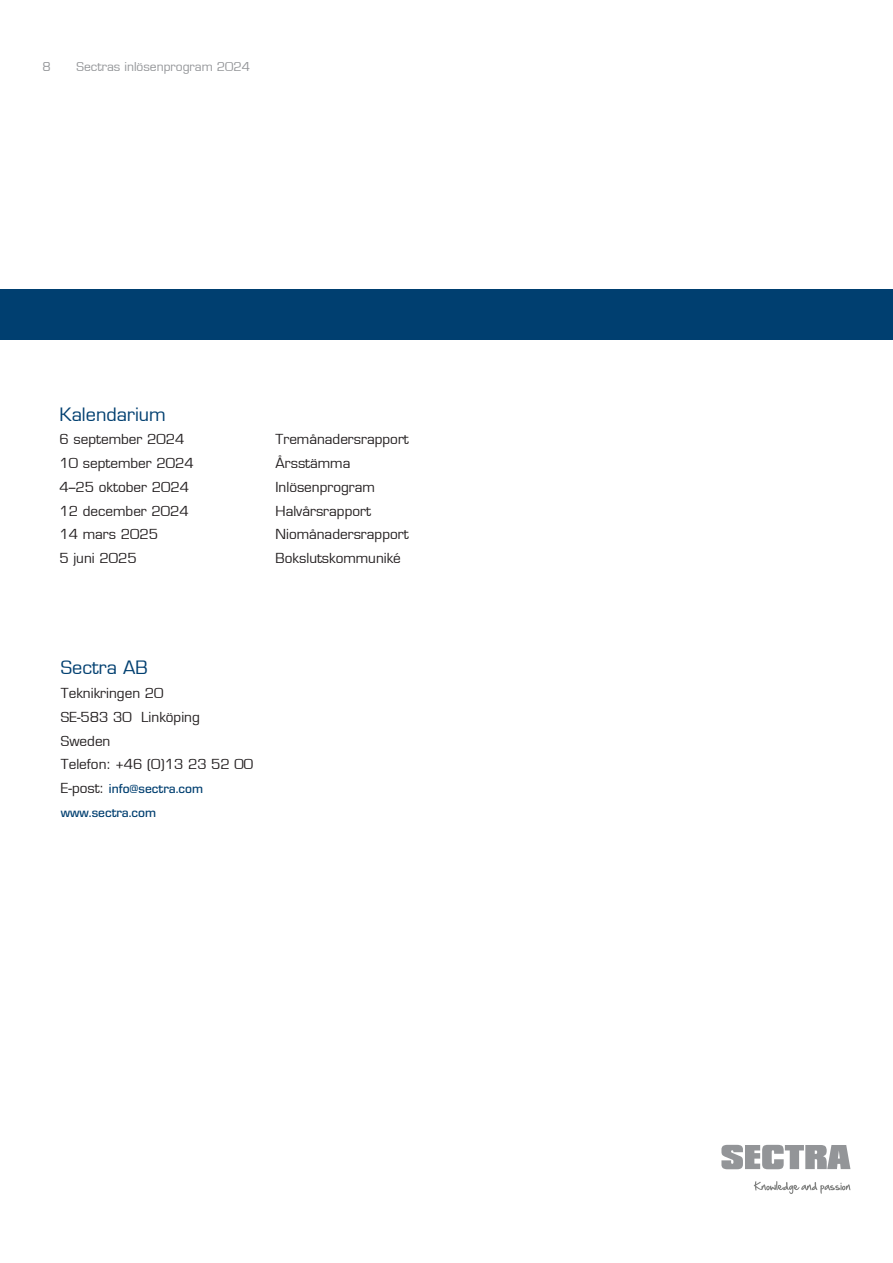
<style>
.page{position:relative;width:893px;height:1263px;background:#fff}
.page>*{position:absolute;margin:0;border:0;box-sizing:border-box;transform-origin:0 0}
.Heading_2{font:18px "Eurostile";color:#003f70}
.Inforuta{font:13.5px "Eurostile";color:#231f20}
.Inforuta-2{font:500 13.5px "Eurostile";color:#003f70}
.t1{font:12px "Eurostile";color:#939598}
.s1{font-weight:400;color:#231f20}
</style>
<div class="page">
<svg style="left:721px;top:1145px;width:129px;height:24px"></svg>
<svg style="left:754px;top:1181px;width:96px;height:13px"></svg>
<div style="left:0;top:289px;width:893px;height:51px;background:#003f70"></div>
<p class="t1" style="left:43px;top:60px;width:10px">8</p>
<p class="t1" style="left:77px;top:60px;width:175px">Sectras inlösenprogram 2024</p>
<p class="Heading_2" style="left:60px;top:403px;width:108px">Kalendarium</p>
<p class="Inforuta" style="left:60px;top:431px;width:126px">6 september 2024</p>
<p class="Inforuta" style="left:276px;top:431px;width:135px">Tremånadersrapport</p>
<p class="Inforuta" style="left:60px;top:455px;width:136px">10 september 2024</p>
<p class="Inforuta" style="left:276px;top:455px;width:76px">Årsstämma</p>
<p class="Inforuta" style="left:60px;top:479px;width:131px">4–25 oktober 2024</p>
<p class="Inforuta" style="left:276px;top:479px;width:101px">Inlösenprogram</p>
<p class="Inforuta" style="left:60px;top:502px;width:131px">12 december 2024</p>
<p class="Inforuta" style="left:276px;top:502px;width:97px">Halvårsrapport</p>
<p class="Inforuta" style="left:60px;top:526px;width:100px">14 mars 2025</p>
<p class="Inforuta" style="left:276px;top:526px;width:135px">Niomånadersrapport</p>
<p class="Inforuta" style="left:60px;top:550px;width:79px">5 juni 2025</p>
<p class="Inforuta" style="left:276px;top:550px;width:127px">Bokslutskommuniké</p>
<p class="Heading_2" style="left:61px;top:657px;width:89px">Sectra AB</p>
<p class="Inforuta" style="left:61px;top:685px;width:104px">Teknikringen 20</p>
<p class="Inforuta" style="left:61px;top:709px;width:140px">SE-583 30 Linköping</p>
<p class="Inforuta" style="left:61px;top:733px;width:51px">Sweden</p>
<p class="Inforuta" style="left:61px;top:756px;width:194px">Telefon: +46 (0)13 23 52 00</p>
<p class="Inforuta-2" style="left:61px;top:779px;width:144px"><span class="s1">E-post:</span> info@sectra.com</p>
<p class="Inforuta-2" style="left:61px;top:803px;width:97px">www.sectra.com</p>
</div>
